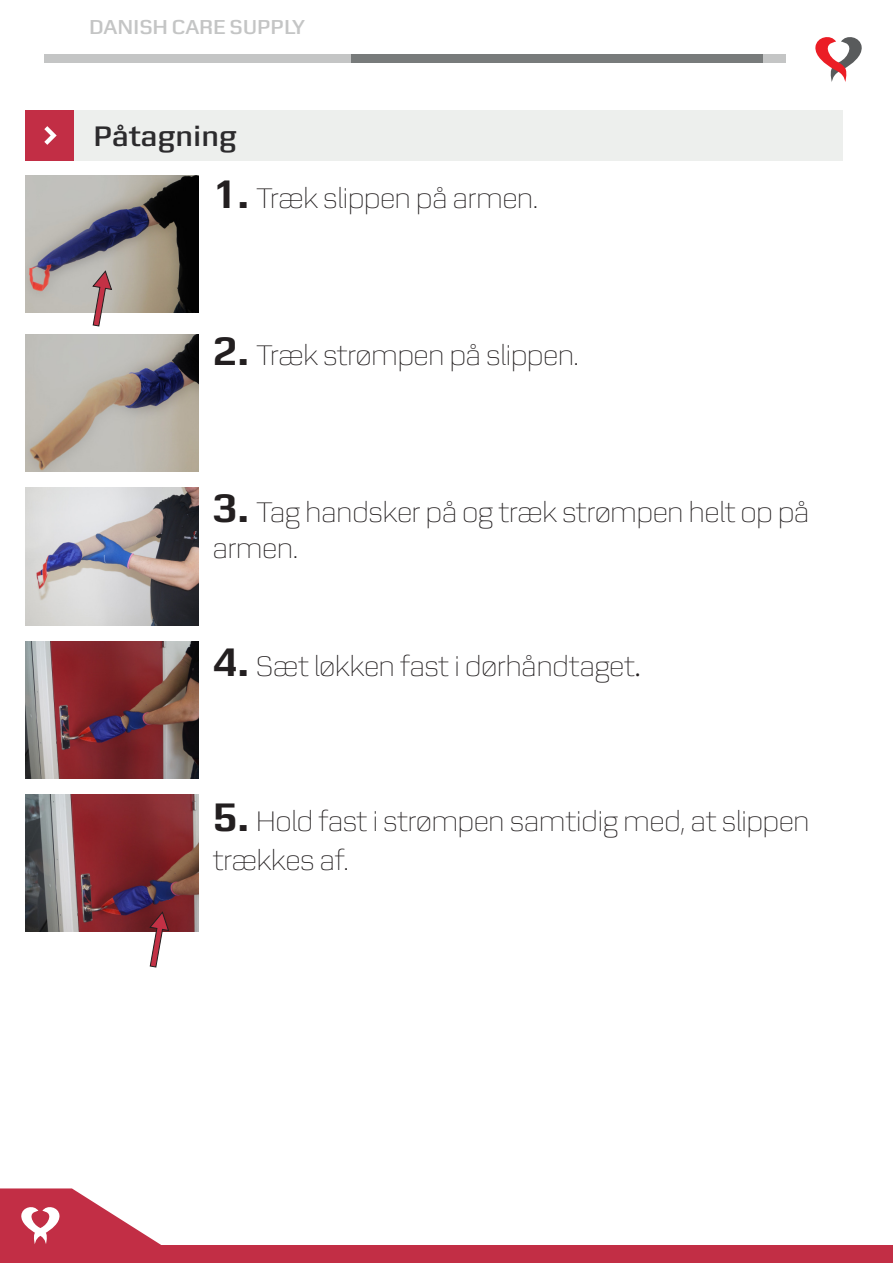
<style>
.page{position:relative;width:893px;height:1263px;background:#fff}
.page>*{position:absolute;margin:0;border:0;box-sizing:border-box;transform-origin:0 0}
.t1{font:100 30.15px/36.2px "Zetta Sans";color:#231f20}
.TITEL{font:600 30.15px "Zetta Sans";color:#2c2b2d}
.t2{font:600 21.6px "Zetta Sans";color:#c4c5c5}
.s1{font-weight:700;font-size:43.05px}
.s2{font-family:"Minion Pro";font-weight:400;font-size:25.8px}
</style>
<div class="page">
<div style="left:0;top:1245px;width:893px;height:18px;background:#c22e45"></div>
<svg style="left:0;top:1188px;width:161px;height:57px"></svg>
<div style="left:44px;top:54px;width:741px;height:8px;background:#c4c5c5"></div>
<div style="left:351px;top:54px;width:411px;height:8px;background:#787b7b"></div>
<svg style="left:815px;top:37px;width:47px;height:45px"></svg>
<div style="left:25px;top:110px;width:50px;height:50px;background:#c22e45"></div>
<div style="left:75px;top:110px;width:768px;height:50px;background:#edefed"></div>
<svg style="left:44px;top:126px;width:13px;height:19px"></svg>
<img style="left:25px;top:176px;width:174px;height:137px">
<img style="left:25px;top:335px;width:174px;height:137px">
<img style="left:25px;top:488px;width:174px;height:137px">
<img style="left:25px;top:641px;width:174px;height:137px">
<img style="left:25px;top:794px;width:174px;height:138px">
<svg style="left:92px;top:270px;width:21px;height:57px"></svg>
<svg style="left:149px;top:911px;width:21px;height:57px"></svg>
<p class="t2" style="left:89px;top:15px;width:217px">DANISH CARE SUPPLY</p>
<p class="TITEL" style="left:93px;top:119px;width:145px">Påtagning</p>
<p class="t1" style="left:213px;top:181px;width:327px"><span class="s1">1.</span> Træk slippen på armen.</p>
<p class="t1" style="left:213px;top:338px;width:367px"><span class="s1">2.</span> Træk strømpen på slippen.</p>
<p class="t1" style="left:213px;top:495px;width:598px"><span class="s1">3.</span> Tag handsker på og træk strømpen helt op på armen.</p>
<p class="t1" style="left:213px;top:649px;width:430px"><span class="s1">4.</span> Sæt løkken fast i dørhåndtaget<span class="s2">.</span></p>
<p class="t1" style="left:213px;top:802px;width:598px;line-height:38.7px"><span class="s1">5.</span> Hold fast i strømpen samtidig med, at slippen trækkes af.</p>
</div>
